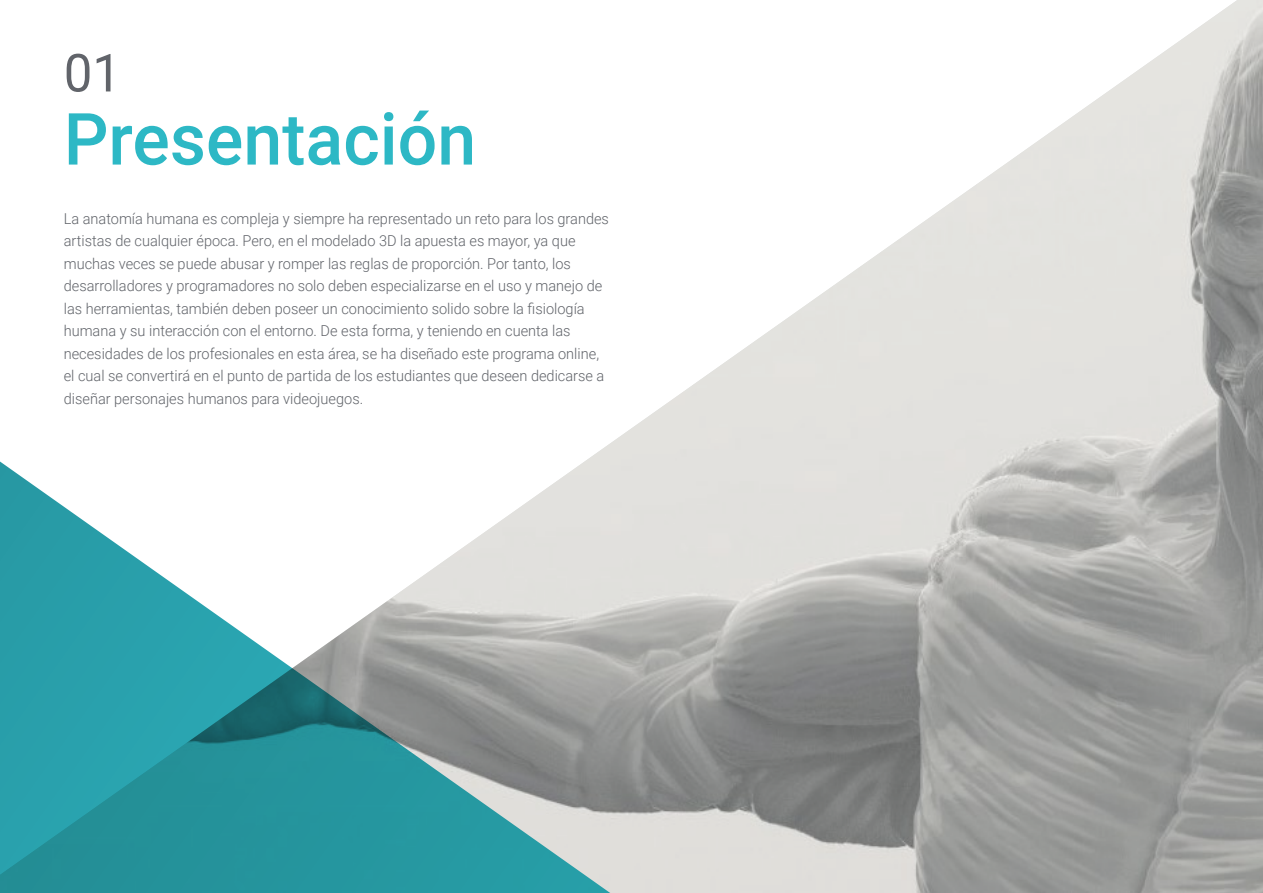
<style>
.page{position:relative;width:1263px;height:893px;background:#fff}
.page>*{position:absolute;margin:0;border:0;box-sizing:border-box;transform-origin:0 0}
.t1{font:500 72px "Roboto";color:#2db8c5}
.t2{font:52.5px "Roboto";color:#61646a}
.t3{font:300 15px/22.5px "Roboto";color:#61646a}
</style>
<div class="page">
<img style="left:607px;top:0;width:656px;height:893px">
<svg style="left:0;top:446px;width:640px;height:447px"></svg>
<h2 class="t2" style="left:64px;top:36px;width:59px">01</h2>
<h1 class="t1" style="left:64px;top:89px;width:414px">Presentación</h1>
<p class="t3" style="left:64px;top:207px;width:547px">La anatomía humana es compleja y siempre ha representado un reto para los grandes artistas de cualquier época. Pero, en el modelado 3D la apuesta es mayor, ya que muchas veces se puede abusar y romper las reglas de proporción. Por tanto, los desarrolladores y programadores no solo deben especializarse en el uso y manejo de las herramientas, también deben poseer un conocimiento solido sobre la fisiología humana y su interacción con el entorno. De esta forma, y teniendo en cuenta las necesidades de los profesionales en esta área, se ha diseñado este programa online, el cual se convertirá en el punto de partida de los estudiantes que deseen dedicarse a diseñar personajes humanos para videojuegos.</p>
</div>
